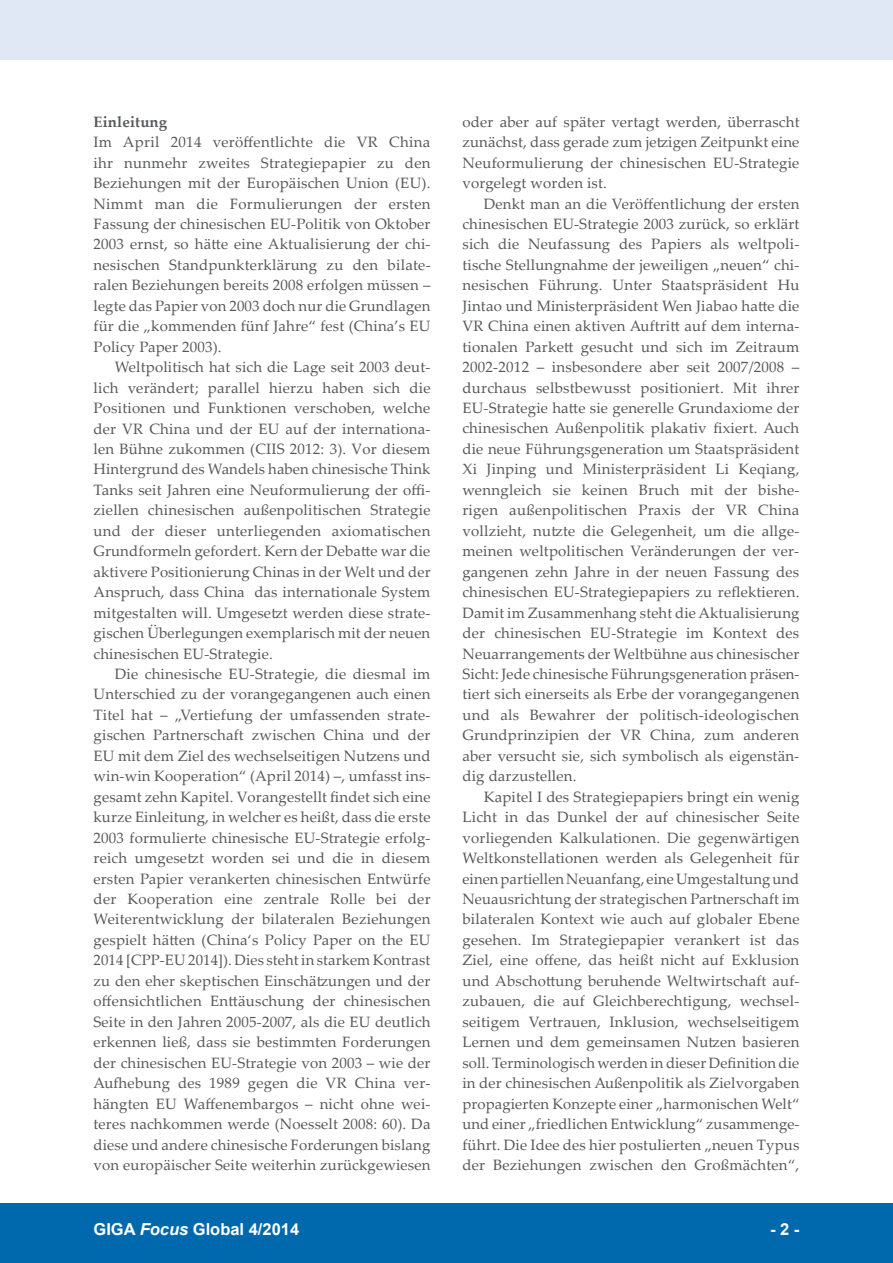
<style>
.page{position:relative;width:893px;height:1263px;background:#fff}
.page>*{position:absolute;margin:0;border:0;box-sizing:border-box;transform-origin:0 0}
.t1{font:700 16.5px "Arial";color:#fff}
.t2{font:15px/20.4px "Palatino Linotype";letter-spacing:.01em;color:#57585a;text-align:justify}
.t3{font:700 15px "Palatino Linotype";letter-spacing:.01em;color:#57585a}
.s1{font-style:italic}
</style>
<div class="page">
<div style="left:0;top:1203px;width:893px;height:60px;background:#0068ac"></div>
<div style="left:0;top:0;width:893px;height:60px;background:#dfe8f4"></div>
<p class="t3" style="left:94px;top:111px;width:75px">Einleitung</p>
<p class="t2" style="left:94px;top:131px;width:339px">Im April 2014 veröffentlichte die VR China ihr nunmehr zweites Strategiepapier zu den Beziehungen mit der Europäischen Union (EU).<br>Nimmt man die Formulierungen der ersten Fassung der chinesischen EU-Politik von Oktober 2003 ernst, so hätte eine Aktualisierung der chi&shy;nesischen Standpunkterklärung zu den bilate&shy;ralen Beziehungen bereits 2008 erfolgen müssen – legte das Papier von 2003 doch nur die Grundlagen für die „kommenden fünf Jahre“ fest (China’s EU Policy Paper 2003).</p>
<p class="t2" style="left:94px;top:356px;width:339px;text-indent:21px">Weltpolitisch hat sich die Lage seit 2003 deut&shy;lich verändert; parallel hierzu haben sich die Positionen und Funktionen verschoben, welche der VR China und der EU auf der internationa&shy;len Bühne zukommen (CIIS 2012: 3). Vor diesem Hintergrund des Wandels haben chinesische Think Tanks seit Jahren eine Neuformulierung der offi&shy;ziellen chinesischen außenpolitischen Strategie und der dieser unterliegenden axiomatischen Grundformeln gefordert. Kern der Debatte war die aktivere Positionierung Chinas in der Welt und der Anspruch, dass China das internationale System mitgestalten will. Umgesetzt werden diese strate&shy;gischen Überlegungen exemplarisch mit der neuen chinesischen EU-Strategie.</p>
<p class="t2" style="left:94px;top:663px;width:339px;text-indent:21px">Die chinesische EU-Strategie, die diesmal im Unterschied zu der vorangegangenen auch einen Titel hat – „Vertiefung der umfassenden strate&shy;gischen Partnerschaft zwischen China und der EU mit dem Ziel des wechselseitigen Nutzens und win-win Kooperation“ (April 2014) ‒, umfasst ins&shy;gesamt zehn Kapitel. Vorangestellt findet sich eine kurze Einleitung, in welcher es heißt, dass die erste 2003 formulierte chinesische EU-Strategie erfolg&shy;reich umgesetzt worden sei und die in diesem ersten Papier verankerten chinesischen Entwürfe der Kooperation eine zentrale Rolle bei der Weiterentwicklung der bilateralen Beziehungen gespielt hätten (China‘s Policy Paper on the EU 2014 [CPP-EU 2014]). Dies steht in starkem Kontrast zu den eher skeptischen Einschätzungen und der offensichtlichen Enttäuschung der chinesischen Seite in den Jahren 2005-2007, als die EU deutlich erkennen ließ, dass sie bestimmten Forderungen der chinesischen EU-Strategie von 2003 – wie der Aufhebung des 1989 gegen die VR China ver&shy;hängten EU Waffenembargos – nicht ohne wei&shy;teres nachkommen werde (Noesselt 2008: 60). Da diese und andere chinesische Forderungen bislang von europäischer Seite weiterhin zurückgewiesen</p>
<p class="t2" style="left:462px;top:111px;width:339px">oder aber auf später vertagt werden, überrascht zunächst, dass gerade zum jetzigen Zeitpunkt eine Neuformulierung der chinesischen EU-Strategie vorgelegt worden ist.</p>
<p class="t2" style="left:462px;top:193px;width:339px;text-indent:21px">Denkt man an die Veröffentlichung der ersten chinesischen EU-Strategie 2003 zurück, so erklärt sich die Neufassung des Papiers als weltpoli&shy;tische Stellungnahme der jeweiligen „neuen“ chi&shy;nesischen Führung. Unter Staatspräsident Hu Jintao und Ministerpräsident Wen Jiabao hatte die VR China einen aktiven Auftritt auf dem interna&shy;tionalen Parkett gesucht und sich im Zeitraum 2002-2012 ‒ insbesondere aber seit 2007/2008 ‒ durchaus selbstbewusst positioniert. Mit ihrer EU-Strategie hatte sie generelle Grundaxiome der chinesischen Außenpolitik plakativ fixiert. Auch die neue Führungsgeneration um Staatspräsident Xi Jinping und Ministerpräsident Li Keqiang, wenngleich sie keinen Bruch mit der bishe&shy;rigen außenpolitischen Praxis der VR China vollzieht, nutzte die Gelegenheit, um die allge&shy;meinen weltpolitischen Veränderungen der ver&shy;gangenen zehn Jahre in der neuen Fassung des chinesischen EU-Strategiepapiers zu reflektieren.<br>Damit im Zusammenhang steht die Aktualisierung der chinesischen EU-Strategie im Kontext des Neuarrangements der Weltbühne aus chinesischer Sicht: Jede chinesische Führungsgeneration präsen&shy;tiert sich einerseits als Erbe der vorangegangenen und als Bewahrer der politisch-ideologischen Grundprinzipien der VR China, zum anderen aber versucht sie, sich symbolisch als eigenstän&shy;dig darzustellen.</p>
<p class="t2" style="left:462px;top:786px;width:339px;text-indent:21px">Kapitel I des Strategiepapiers bringt ein wenig Licht in das Dunkel der auf chinesischer Seite vorliegenden Kalkulationen. Die gegenwärtigen Weltkonstellationen werden als Gelegenheit für einen partiellen Neuanfang, eine Umgestaltung und Neuausrichtung der strategischen Partnerschaft im bilateralen Kontext wie auch auf globaler Ebene gesehen. Im Strategiepapier verankert ist das Ziel, eine offene, das heißt nicht auf Exklusion und Abschottung beruhende Weltwirtschaft auf&shy;zubauen, die auf Gleichberechtigung, wechsel&shy;seitigem Vertrauen, Inklusion, wechselseitigem Lernen und dem gemeinsamen Nutzen basieren soll. Terminologisch werden in dieser Definition die in der chinesischen Außenpolitik als Zielvorgaben propagierten Konzepte einer „harmonischen Welt“ und einer „friedlichen Entwicklung“ zusammenge&shy;führt. Die Idee des hier postulierten „neuen Typus der Beziehungen zwischen den Großmächten“,</p>
<p class="t1" style="left:94px;top:1218px;width:207px">GIGA <span class="s1">Focus</span> Global 4/2014</p>
<p class="t1" style="left:770px;top:1218px;width:31px">- 2 -</p>
</div>
